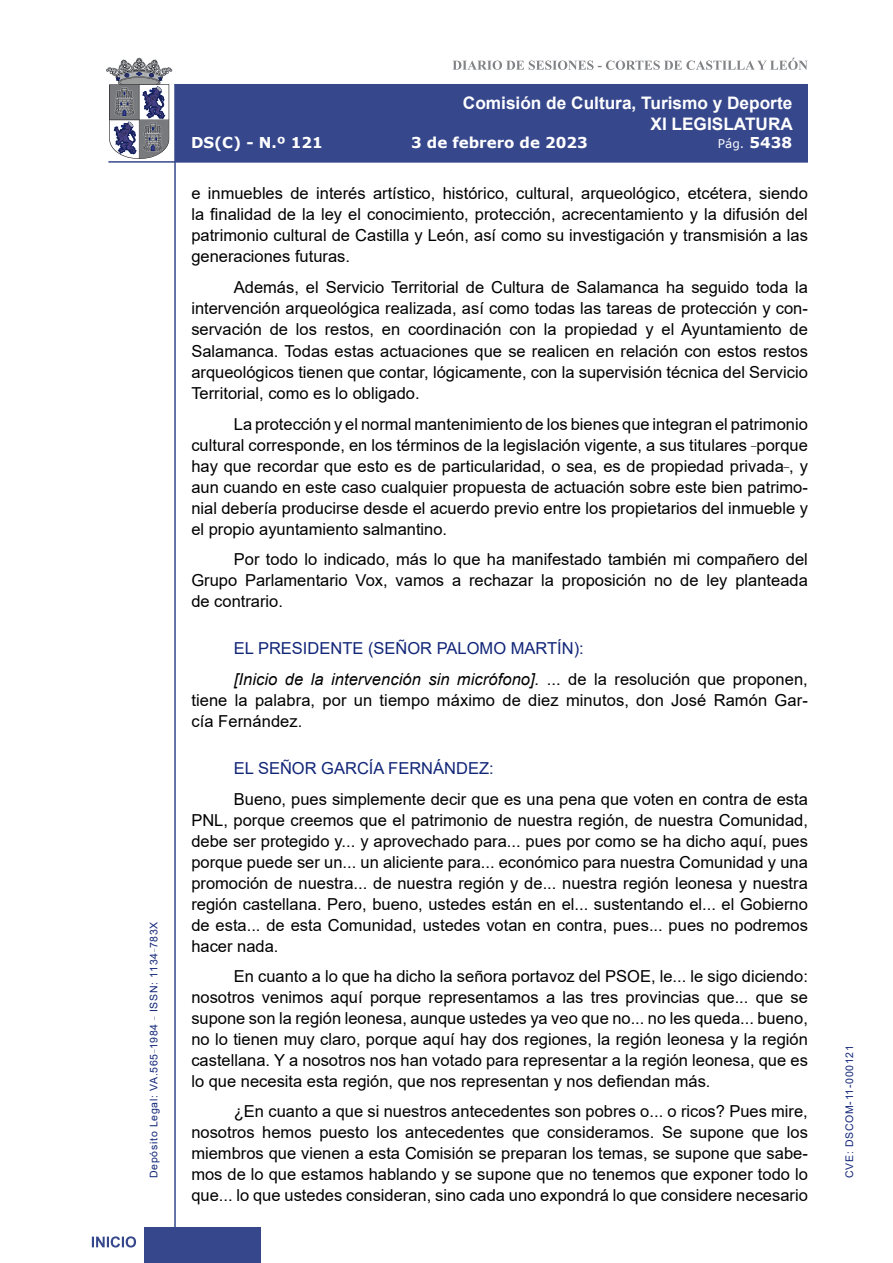
<style>
.page{position:relative;width:893px;height:1263px;background:#fff}
.page>*{position:absolute;margin:0;border:0;box-sizing:border-box;transform-origin:0 0}
.t1{font:700 17.25px/20.7px "Arial";color:#fff;text-align:right}
.t2{font:16.5px/21px "Arial";color:#000;text-align:justify}
.Orador{font:16.5px "Arial";color:#122678}
.t3{font:700 15px "Verdana";color:#fff}
.t4{font:12px "Verdana";color:#fff}
.t5{font:10.5px "Arial";letter-spacing:.065em;color:#122678}
.s1{font-weight:700;font-size:15px}
.s2{font-style:italic}
</style>
<div class="page">
<svg style="left:452px;top:58px;width:356px;height:12px"></svg>
<hr style="left:174px;top:84px;width:2px;height:1179px;background:#36478c">
<div style="left:144px;top:1227px;width:117px;height:36px;background:#36478c"></div>
<div style="left:175px;top:84px;width:633px;height:78px;background:#36478c"></div>
<hr style="left:108px;top:161px;width:700px;height:2px;background:#36478c">
<svg style="left:92px;top:1236px;width:44px;height:11px"></svg>
<svg style="left:106px;top:58px;width:66px;height:101px"></svg>
<p class="t5" style="left:146px;top:1178px;width:258px;rotate:-90deg">Depósito Legal: VA.565<sup>_</sup>1984 <sup>_</sup> ISSN: 1134<sup>_</sup>783X</p>
<p class="t1" style="left:463px;top:93px;width:332px">Comisión de Cultura, Turismo y Deporte<br>XI LEGISLATURA</p>
<p class="t3" style="left:191px;top:132px;width:133px">DS(C) - N.º 121</p>
<p class="t3" style="left:411px;top:132px;width:178px">3 de febrero de 2023</p>
<p class="t4" style="left:718px;top:135px;width:76px">Pág. <span class="s1">5438</span></p>
<p class="t2" style="left:191px;top:183px;width:618px">e inmuebles de interés artístico, histórico, cultural, arqueológico, etcétera, siendo la finalidad de la ley el conocimiento, protección, acrecentamiento y la difusión del patrimonio cultural de Castilla y León, así como su investigación y transmisión a las generaciones futuras.</p>
<p class="t2" style="left:191px;top:276px;width:618px;text-indent:43px">Además, el Servicio Territorial de Cultura de Salamanca ha seguido toda la intervención arqueológica realizada, así como todas las tareas de protección y con&shy;servación de los restos, en coordinación con la propiedad y el Ayuntamiento de Salamanca. Todas estas actuaciones que se realicen en relación con estos restos arqueológicos tienen que contar, lógicamente, con la supervisión técnica del Servicio Territorial, como es lo obligado.</p>
<p class="t2" style="left:191px;top:413px;width:618px;text-indent:43px">La protección y el normal mantenimiento de los bienes que integran el patrimonio cultural corresponde, en los términos de la legislación vigente, a sus titulares <sup>_</sup>porque hay que recordar que esto es de particularidad, o sea, es de propiedad privada<sup>_</sup>, y aun cuando en este caso cualquier propuesta de actuación sobre este bien patrimo&shy;nial debería producirse desde el acuerdo previo entre los propietarios del inmueble y el propio ayuntamiento salmantino.</p>
<p class="t2" style="left:191px;top:549px;width:618px;text-indent:43px">Por todo lo indicado, más lo que ha manifestado también mi compañero del Grupo Parlamentario Vox, vamos a rechazar la proposición no de ley planteada de contrario.</p>
<p class="Orador" style="left:234px;top:637px;width:351px">EL PRESIDENTE (SEÑOR PALOMO MARTÍN):</p>
<p class="t2" style="left:191px;top:668px;width:618px;text-indent:43px"><span class="s2">[Inicio de la intervención sin micrófono].</span> ... de la resolución que proponen, tiene la palabra, por un tiempo máximo de diez minutos, don José Ramón Gar&shy;cía Fernández.</p>
<p class="Orador" style="left:234px;top:757px;width:261px">EL SEÑOR GARCÍA FERNÁNDEZ:</p>
<p class="t2" style="left:191px;top:788px;width:618px;text-indent:43px">Bueno, pues simplemente decir que es una pena que voten en contra de esta PNL, porque creemos que el patrimonio de nuestra región, de nuestra Comunidad, debe ser protegido y... y aprovechado para... pues por como se ha dicho aquí, pues porque puede ser un... un aliciente para... económico para nuestra Comunidad y una promoción de nuestra... de nuestra región y de... nuestra región leonesa y nuestra región castellana. Pero, bueno, ustedes están en el... sustentando el... el Gobierno de esta... de esta Comunidad, ustedes votan en contra, pues... pues no podremos hacer nada.</p>
<p class="t2" style="left:191px;top:965px;width:618px;text-indent:43px">En cuanto a lo que ha dicho la señora portavoz del PSOE, le... le sigo diciendo: nosotros venimos aquí porque representamos a las tres provincias que... que se supone son la región leonesa, aunque ustedes ya veo que no... no les queda... bueno, no lo tienen muy claro, porque aquí hay dos regiones, la región leonesa y la región castellana. Y a nosotros nos han votado para representar a la región leonesa, que es lo que necesita esta región, que nos representan y nos defiendan más.</p>
<p class="t2" style="left:191px;top:1101px;width:618px;text-indent:43px">¿En cuanto a que si nuestros antecedentes son pobres o... o ricos? Pues mire, nosotros hemos puesto los antecedentes que consideramos. Se supone que los miembros que vienen a esta Comisión se preparan los temas, se supone que sabe&shy;mos de lo que estamos hablando y se supone que no tenemos que exponer todo lo que... lo que ustedes consideran, sino cada uno expondrá lo que considere necesario</p>
<p class="t5" style="left:842px;top:1178px;width:134px;rotate:-90deg">CVE: DSCOM-11-000121</p>
</div>
